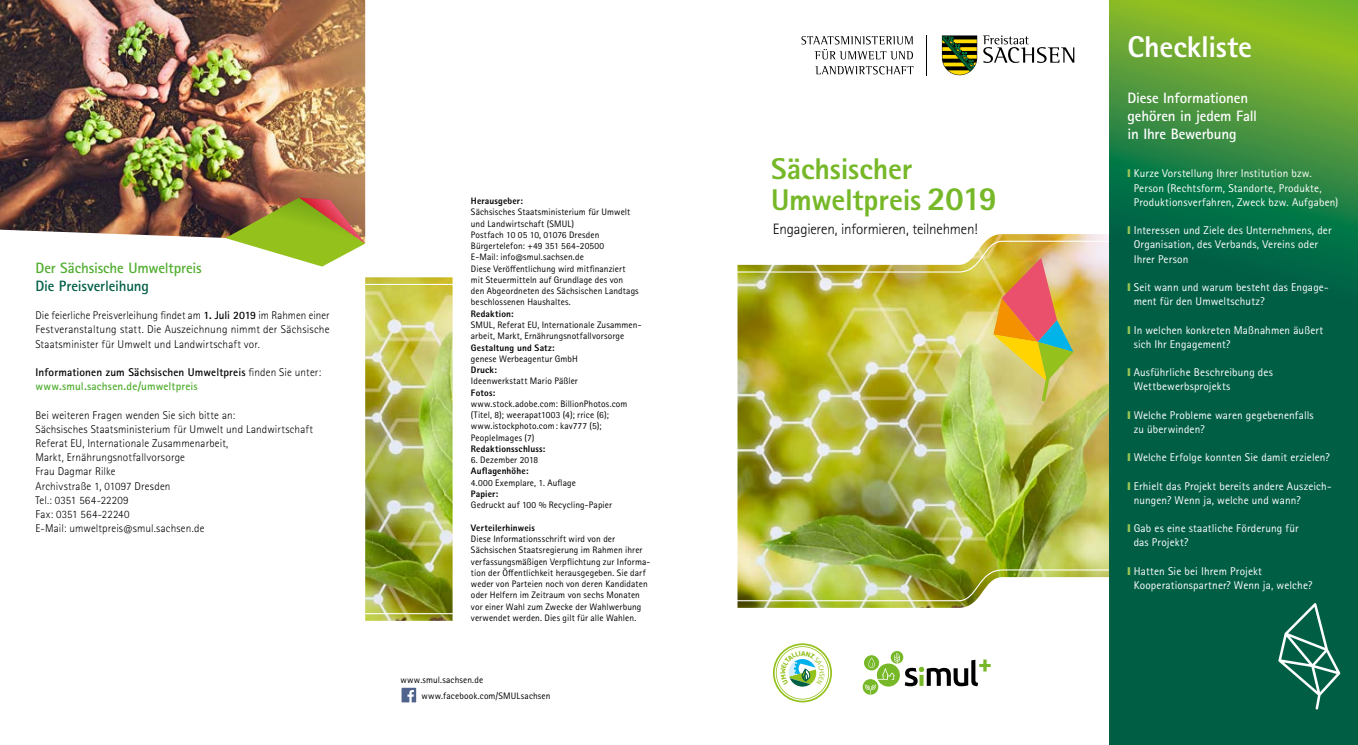
<style>
.page{position:relative;width:1358px;height:745px;background:#fff}
.page>*{position:absolute;margin:0;border:0;box-sizing:border-box;transform-origin:0 0}
.t1{font:800 30px/30px "Rotis Sans Serif Pro";letter-spacing:-.005em;color:#76b828}
.t2{font:800 30px "Rotis Sans Serif Pro";color:#fff}
.t3{font:700 15px/18px "Rotis Sans Serif Pro";letter-spacing:-.01em;color:#fff}
.t4{font:300 15px "Rotis Sans Serif Pro";letter-spacing:-.015em;color:#000}
.t5{font:700 15px "Rotis Sans Serif Pro";letter-spacing:-.01em;color:#51ae30}
.t6{font:700 15px "Rotis Sans Serif Pro";letter-spacing:-.015em;color:#005e45}
.t7{font:11.25px/14.1px "Rotis Sans Serif Pro";letter-spacing:.015em;color:#fff}
.t8{font:300 11.25px/14.1px "Rotis Sans Serif Pro";letter-spacing:.015em;color:#000;text-align:justify}
.t9{font:700 11.25px/14.1px "Rotis Sans Serif Pro";letter-spacing:.015em;color:#000}
.t10{font:9.38px/11.2px "Rotis Sans Serif Pro";letter-spacing:.01em;color:#000}
.t11{font:800 9.38px "Rotis Sans Serif Pro";letter-spacing:.015em;color:#000}
.s1{font-weight:700}
.s2{font-weight:300}
.s3{color:#51ae30}
.s4{font-size:33.75px}
.s5{color:#98c555}
</style>
<div class="page">
<svg style="left:941px;top:35px;width:133px;height:40px"></svg>
<hr style="left:926px;top:35px;width:1px;height:41px;background:#000">
<svg style="left:801px;top:36px;width:111px;height:23px"></svg>
<svg style="left:815px;top:66px;width:98px;height:8px"></svg>
<img style="left:0;top:0;width:365px;height:238px">
<svg style="left:225px;top:197px;width:140px;height:69px"></svg>
<svg style="left:401px;top:687px;width:15px;height:15px"></svg>
<img style="left:737px;top:234px;width:372px;height:373px">
<svg style="left:1109px;top:0;width:248px;height:744px;background:#187041"></svg>
<svg style="left:862px;top:651px;width:128px;height:43px"></svg>
<img style="left:365px;top:277px;width:87px;height:343px">
<svg style="left:1278px;top:602px;width:61px;height:107px;background:#287762"></svg>
<svg style="left:993px;top:258px;width:80px;height:145px;background:#d2a95b"></svg>
<svg style="left:773px;top:643px;width:58px;height:59px"></svg>
<h2 class="t5" style="left:35px;top:258px;width:168px">Der Sächsische Umweltpreis</h2>
<h2 class="t6" style="left:35px;top:276px;width:115px">Die Preisverleihung</h2>
<p class="t8" style="left:35px;top:308px;width:296px">Die feierliche Preisverleihung findet am <span class="s1">1. Juli 2019</span> im Rahmen einer Festveranstaltung statt. Die Auszeichnung nimmt der Sächsische Staatsminister für Umwelt und Landwirtschaft vor.</p>
<p class="t9" style="left:35px;top:365px;width:287px">Informationen zum Sächsischen Umweltpreis <span class="s2">finden Sie unter: </span><span class="s3">www.smul.sachsen.de/umweltpreis</span></p>
<p class="t8" style="left:35px;top:407px;width:279px;text-align:left">Bei weiteren Fragen wenden Sie sich bitte an:<br>Sächsisches Staatsministerium für Umwelt und Landwirtschaft Referat EU, Internationale Zusammenarbeit,<br>Markt, Ernährungsnotfallvorsorge<br>Frau Dagmar Rilke<br>Archivstraße 1, 01097 Dresden<br>Tel.: 0351 564-22209<br>Fax: 0351 564-22240<br>E-Mail: umweltpreis@smul.sachsen.de</p>
<p class="t11" style="left:471px;top:195px;width:54px">Herausgeber:</p>
<p class="t10" style="left:471px;top:206px;width:169px">Sächsisches Staatsministerium für Umwelt und Landwirtschaft (SMUL)<br>Postfach 10 05 10, 01076 Dresden Bürgertelefon: +49 351 564-20500<br>E-Mail: info@smul.sachsen.de<br>Diese Veröffentlichung wird mitfinanziert mit Steuermitteln auf Grundlage des von den Abgeordneten des Sächsischen Landtags beschlossenen Haushaltes.</p>
<p class="t11" style="left:471px;top:307px;width:44px">Redaktion:</p>
<p class="t10" style="left:471px;top:319px;width:172px">SMUL, Referat EU, Internationale Zusammen&shy;arbeit, Markt, Ernährungsnotfallvorsorge</p>
<p class="t11" style="left:471px;top:341px;width:85px">Gestaltung und Satz:</p>
<p class="t10" style="left:471px;top:353px;width:108px">genese Werbeagentur GmbH</p>
<p class="t11" style="left:471px;top:363px;width:27px">Druck:</p>
<p class="t10" style="left:471px;top:375px;width:108px">Ideenwerkstatt Mario Päßler</p>
<p class="t11" style="left:471px;top:386px;width:26px">Fotos:</p>
<p class="t10" style="left:471px;top:398px;width:158px">www.stock.adobe.com: BillionPhotos.com (Titel, 8); weerapat1003 (4); rrice (6); www.istockphoto.com: kav777 (5); PeopleImages (7)</p>
<p class="t11" style="left:471px;top:442px;width:76px">Redaktionsschluss:</p>
<p class="t10" style="left:471px;top:454px;width:69px">6. Dezember 2018</p>
<p class="t11" style="left:471px;top:465px;width:59px">Auflagenhöhe:</p>
<p class="t10" style="left:471px;top:476px;width:106px">4.000 Exemplare, 1. Auflage</p>
<p class="t11" style="left:471px;top:487px;width:29px">Papier:</p>
<p class="t10" style="left:471px;top:499px;width:143px">Gedruckt auf 100 % Recycling-Papier</p>
<p class="t11" style="left:471px;top:521px;width:65px">Verteilerhinweis</p>
<p class="t10" style="left:471px;top:533px;width:181px">Diese Informationsschrift wird von der Sächsischen Staatsregierung im Rahmen ihrer verfassungsmäßigen Verpflichtung zur Informa&shy;tion der Öffentlichkeit herausgegeben. Sie darf weder von Parteien noch von deren Kandidaten oder Helfern im Zeitraum von sechs Monaten vor einer Wahl zum Zwecke der Wahlwerbung verwendet werden. Dies gilt für alle Wahlen.</p>
<p class="t10" style="left:421px;top:671px;width:130px;line-height:16.2px;text-indent:-21px">www.smul.sachsen.de www.facebook.com/SMULsachsen</p>
<h1 class="t1" style="left:771px;top:154px;width:228px">Sächsischer<br>Umweltpreis <span class="s4">2019</span></h1>
<h2 class="t4" style="left:772px;top:220px;width:206px">Engagieren, informieren, teilnehmen!</h2>
<h1 class="t2" style="left:1127px;top:27px;width:126px">Checkliste</h1>
<h2 class="t3" style="left:1127px;top:88px;width:131px">Diese Informationen gehören in jedem Fall in Ihre Bewerbung</h2>
<p class="t7" style="left:1133px;top:166px;width:206px;text-indent:-6px"><span class="s5">❙</span> Kurze Vorstellung Ihrer Institution bzw.<br>Person (Rechtsform, Standorte, Produkte,<br>Produktionsverfahren, Zweck bzw. Aufgaben)</p>
<p class="t7" style="left:1133px;top:223px;width:199px;text-indent:-6px"><span class="s5">❙</span> Interessen und Ziele des Unternehmens, der<br>Organisation, des Verbands, Vereins oder<br>Ihrer Person</p>
<p class="t7" style="left:1133px;top:280px;width:196px;text-indent:-6px"><span class="s5">❙</span> Seit wann und warum besteht das Engage&shy;ment für den Umweltschutz?</p>
<p class="t7" style="left:1133px;top:322px;width:191px;text-indent:-6px"><span class="s5">❙</span> In welchen konkreten Maßnahmen äußert sich Ihr Engagement?</p>
<p class="t7" style="left:1133px;top:365px;width:141px;text-indent:-6px"><span class="s5">❙</span> Ausführliche Beschreibung des<br>Wettbewerbsprojekts</p>
<p class="t7" style="left:1133px;top:407px;width:181px;text-indent:-6px"><span class="s5">❙</span> Welche Probleme waren gegebenenfalls zu überwinden?</p>
<p class="t7" style="left:1127px;top:450px;width:204px"><span class="s5">❙</span> Welche Erfolge konnten Sie damit erzielen?</p>
<p class="t7" style="left:1133px;top:478px;width:199px;text-indent:-6px"><span class="s5">❙</span> Erhielt das Projekt bereits andere Auszeich&shy;nungen? Wenn ja, welche und wann?</p>
<p class="t7" style="left:1133px;top:521px;width:166px;text-indent:-6px"><span class="s5">❙</span> Gab es eine staatliche Förderung für das Projekt?</p>
<p class="t7" style="left:1133px;top:563px;width:180px;text-indent:-6px"><span class="s5">❙</span> Hatten Sie bei Ihrem Projekt<br>Kooperationspartner? Wenn ja, welche?</p>
</div>
